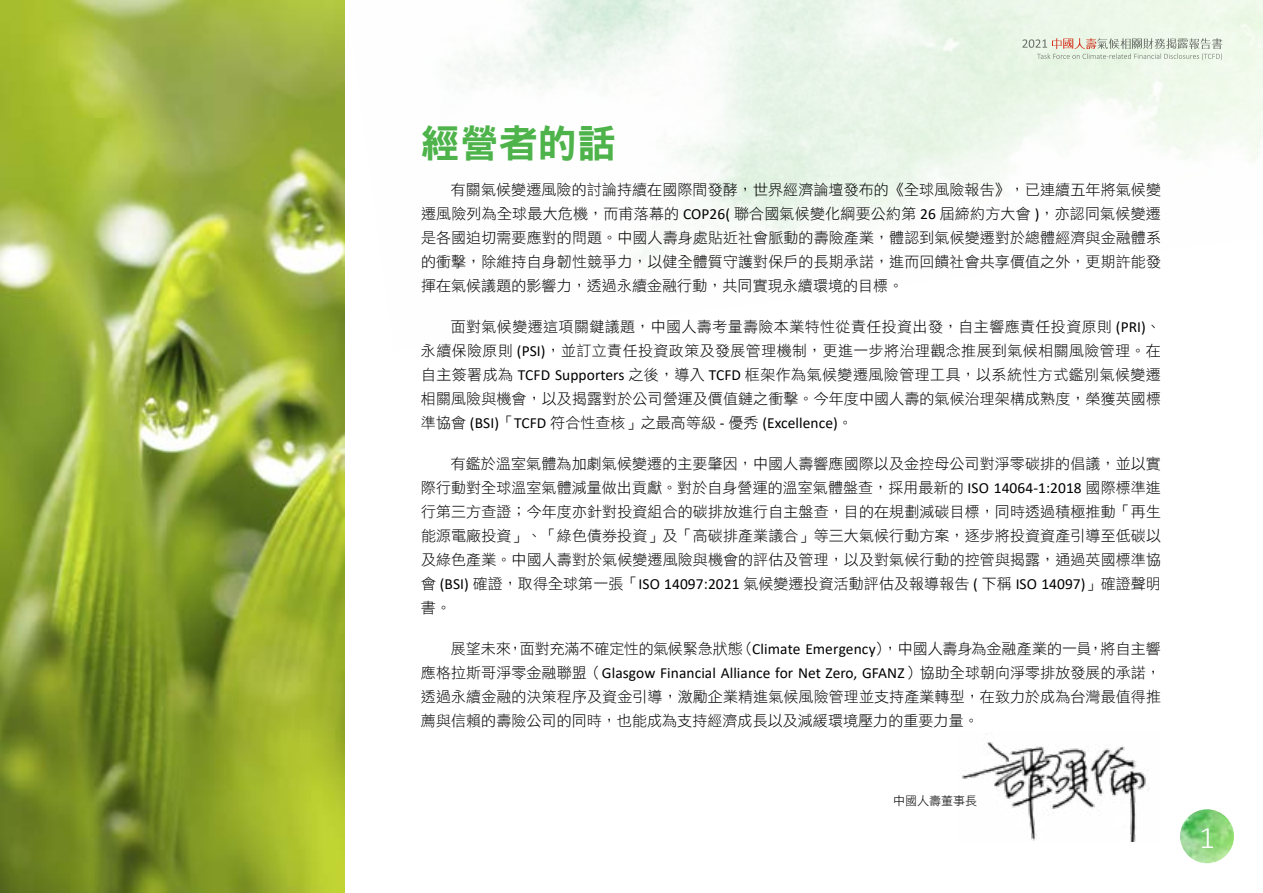
<style>
.page{position:relative;width:1263px;height:893px;background:#fff}
.page>*{position:absolute;margin:0;border:0;box-sizing:border-box;transform-origin:0 0}
.t1{font:39px "DF Hei Std W9";color:#4db34a}
.t2{font:300 31.35px "Calibri";color:#fff}
.t3{font:15.45px "Calibri";letter-spacing:.005em;color:#000}
.t4{font:15px/24px "DF Hei Std W3";letter-spacing:.005em;color:#000;text-align:justify}
.t5{font:12px "DF Hei Std W3";color:#000}
.s1{font-family:"Calibri";font-size:15.45px}
.s2{font-family:"DF Hei Std W3";font-size:15px}
</style>
<div class="page">
<img style="left:344px;top:0;width:919px;height:351px">
<svg style="left:1022px;top:38px;width:200px;height:22px;background:#d5dacc"></svg>
<img style="left:0;top:0;width:344px;height:893px">
<img style="left:962px;top:742px;width:186px;height:100px">
<img style="left:1180px;top:809px;width:54px;height:54px;border-radius:27px">
<h1 class="t1" style="left:421px;top:122px;width:196px">經營者的話</h1>
<p class="t4" style="left:421px;top:178px;width:741px;text-indent:30px">有關氣候變遷風險的討論持續在國際間發酵，世界經濟論壇發布的《全球風險報告》，已連續五年將氣候變遷風險列為全球最大危機，而甫落幕的 <span class="s1">COP26(</span> 聯合國氣候變化綱要公約第 <span class="s1">26</span> 屆締約方大會 <span class="s1">)</span>，亦認同氣候變遷是各國迫切需要應對的問題。中國人壽身處貼近社會脈動的壽險產業，體認到氣候變遷對於總體經濟與金融體系的衝擊，除維持自身韌性競爭力，以健全體質守護對保戶的長期承諾，進而回饋社會共享價值之外，更期許能發揮在氣候議題的影響力，透過永續金融行動，共同實現永續環境的目標。</p>
<p class="t4" style="left:421px;top:315px;width:741px;text-indent:30px">面對氣候變遷這項關鍵議題，中國人壽考量壽險本業特性從責任投資出發，自主響應責任投資原則 <span class="s1">(PRI)</span>、永續保險原則 <span class="s1">(PSI)</span>，並訂立責任投資政策及發展管理機制，更進一步將治理觀念推展到氣候相關風險管理。在自主簽署成為 <span class="s1">TCFD Supporters</span> 之後，導入 <span class="s1">TCFD</span> 框架作為氣候變遷風險管理工具，以系統性方式鑑別氣候變遷相關風險與機會，以及揭露對於公司營運及價值鏈之衝擊。今年度中國人壽的氣候治理架構成熟度，榮獲英國標</p>
<p class="t3" style="left:421px;top:412px;width:433px"><span class="s2">準協會</span> (BSI)<span class="s2">「</span>TCFD <span class="s2">符合性查核」之最高等級</span> - <span class="s2">優秀</span> (Excellence)<span class="s2">。</span></p>
<p class="t4" style="left:421px;top:452px;width:741px;text-indent:30px">有鑑於溫室氣體為加劇氣候變遷的主要肇因，中國人壽響應國際以及金控母公司對淨零碳排的倡議，並以實際行動對全球溫室氣體減量做出貢獻。對於自身營運的溫室氣體盤查，採用最新的 <span class="s1">ISO 14064-1:2018</span> 國際標準進行第三方查證；今年度亦針對投資組合的碳排放進行自主盤查，目的在規劃減碳目標，同時透過積極推動「再生能源電廠投資」、「綠色債券投資」及「高碳排產業議合」等三大氣候行動方案，逐步將投資資產引導至低碳以及綠色產業。中國人壽對於氣候變遷風險與機會的評估及管理，以及對氣候行動的控管與揭露，通過英國標準協會 <span class="s1">(BSI)</span> 確證，取得全球第一張「<span class="s1">ISO 14097:2021</span> 氣候變遷投資活動評估及報導報告 <span class="s1">(</span> 下稱 <span class="s1">ISO 14097)</span>」確證聲明書。</p>
<p class="t4" style="left:451px;top:637px;width:712px">展望未來，面對充滿不確定性的氣候緊急狀態（<span class="s1">Climate Emergency</span>），中國人壽身為金融產業的一員，將自主響</p>
<p class="t3" style="left:421px;top:662px;width:741px"><span class="s2">應格拉斯哥淨零金融聯盟（</span>Glasgow Financial Alliance for Net Zero, GFANZ<span class="s2">）協助全球朝向淨零排放發展的承諾，</span></p>
<p class="t4" style="left:421px;top:685px;width:741px">透過永續金融的決策程序及資金引導，激勵企業精進氣候風險管理並支持產業轉型，在致力於成為台灣最值得推薦與信賴的壽險公司的同時，也能成為支持經濟成長以及減緩環境壓力的重要力量。</p>
<p class="t5" style="left:893px;top:794px;width:85px">中國人壽董事長</p>
<h2 class="t2" style="left:1199px;top:818px;width:17px">1</h2>
</div>
